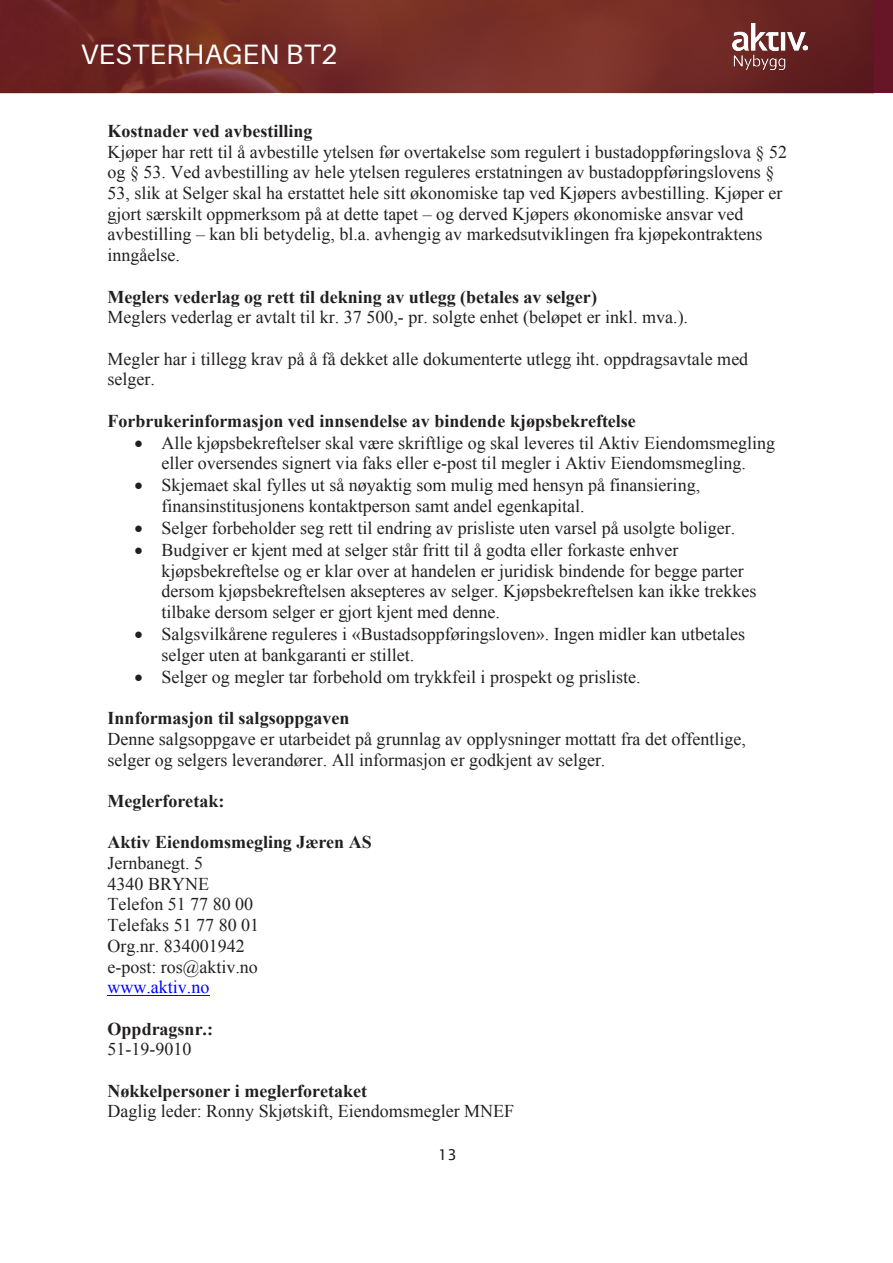
<style>
.page{position:relative;width:893px;height:1263px;background:#fff}
.page>*{position:absolute;margin:0;border:0;box-sizing:border-box;transform-origin:0 0}
.t1{font:28.05px "Aileron";letter-spacing:.01em;color:#fff}
.t2{font:18px/20.7px "Times New Roman";color:#231f20}
.t3{font:700 18px/20.7px "Times New Roman";color:#231f20}
.t4{font:15px "Lucida Sans";color:#231f20}
.s1{font-weight:700}
.s2{color:#00f}
.s3{font-weight:400}
</style>
<div class="page">
<div style="left:0;top:0;width:893px;height:93px;background:#661627"></div>
<img style="left:2px;top:0;width:872px;height:93px">
<img style="left:733px;top:24px;width:74px;height:46px">
<hr style="left:108px;top:995px;width:102px;height:1px;background:#00f">
<h1 class="t1" style="left:81px;top:39px;width:258px">VESTERHAGEN BT2</h1>
<p class="t2" style="left:108px;top:120px;width:681px"><span class="s1">Kostnader ved avbestilling<br></span>Kjøper har rett til å avbestille ytelsen før overtakelse som regulert i bustadoppføringslova § 52 og § 53. Ved avbestilling av hele ytelsen reguleres erstatningen av bustadoppføringslovens § 53, slik at Selger skal ha erstattet hele sitt økonomiske tap ved Kjøpers avbestilling. Kjøper er gjort særskilt oppmerksom på at dette tapet – og derved Kjøpers økonomiske ansvar ved avbestilling – kan bli betydelig, bl.a. avhengig av markedsutviklingen fra kjøpekontraktens inngåelse.</p>
<p class="t2" style="left:108px;top:286px;width:582px"><span class="s1">Meglers vederlag og rett til dekning av utlegg (betales av selger)<br></span>Meglers vederlag er avtalt til kr. 37 500,- pr. solgte enhet (beløpet er inkl. mva.).</p>
<p class="t2" style="left:108px;top:348px;width:642px">Megler har i tillegg krav på å få dekket alle dokumenterte utlegg iht. oppdragsavtale med selger.</p>
<p class="t3" style="left:108px;top:410px;width:530px">Forbrukerinformasjon ved innsendelse av bindende kjøpsbekreftelse</p>
<p class="t2" style="left:134px;top:432px;width:642px;text-align:center">• Alle kjøpsbekreftelser skal være skriftlige og skal leveres til Aktiv Eiendomsmegling eller oversendes signert via faks eller e-post til megler i Aktiv Eiendomsmegling.</p>
<p class="t2" style="left:161px;top:475px;width:540px;text-indent:-27px">• Skjemaet skal fylles ut så nøyaktig som mulig med hensyn på finansiering, finansinstitusjonens kontaktperson samt andel egenkapital.</p>
<p class="t2" style="left:134px;top:517px;width:602px">• Selger forbeholder seg rett til endring av prisliste uten varsel på usolgte boliger.</p>
<p class="t2" style="left:162px;top:539px;width:596px;text-indent:-27px">• Budgiver er kjent med at selger står fritt til å godta eller forkaste enhver kjøpsbekreftelse og er klar over at handelen er juridisk bindende for begge parter dersom kjøpsbekreftelsen aksepteres av selger. Kjøpsbekreftelsen kan ikke trekkes tilbake dersom selger er gjort kjent med denne.</p>
<p class="t2" style="left:162px;top:623px;width:585px;text-indent:-27px">• Salgsvilkårene reguleres i «Bustadsoppføringsloven». Ingen midler kan utbetales selger uten at bankgaranti er stillet.</p>
<p class="t2" style="left:135px;top:666px;width:507px">• Selger og megler tar forbehold om trykkfeil i prospekt og prisliste.</p>
<p class="t2" style="left:108px;top:707px;width:640px"><span class="s1">Innformasjon til salgsoppgaven<br></span>Denne salgsoppgave er utarbeidet på grunnlag av opplysninger mottatt fra det offentlige, selger og selgers leverandører. All informasjon er godkjent av selger.</p>
<p class="t3" style="left:108px;top:790px;width:118px">Meglerforetak:</p>
<p class="t2" style="left:108px;top:832px;width:266px"><span class="s1">Aktiv Eiendomsmegling Jæren AS<br></span>Jernbanegt. 5<br>4340 BRYNE<br>Telefon 51 77 80 00<br>Telefaks 51 77 80 01<br>Org.nr. 834001942<br>e-post: ros@aktiv.no<br><span class="s2">www.aktiv.no</span></p>
<p class="t3" style="left:108px;top:1018px;width:107px">Oppdragsnr.:<br><span class="s3">51-19-9010</span></p>
<p class="t2" style="left:108px;top:1080px;width:408px"><span class="s1">Nøkkelpersoner i meglerforetaket<br></span>Daglig leder: Ronny Skjøtskift, Eiendomsmegler MNEF</p>
<p class="t4" style="left:438px;top:1146px;width:20px">13</p>
</div>
